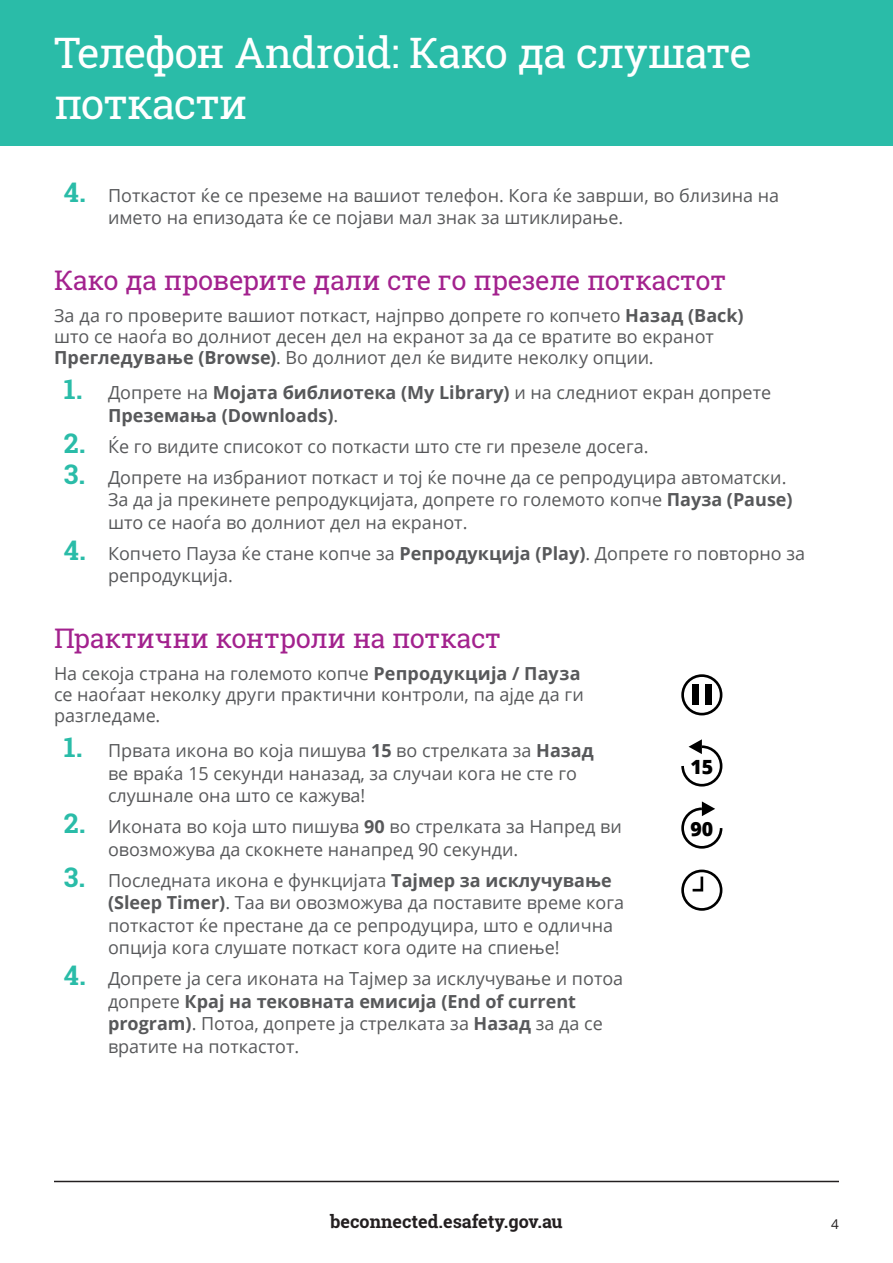
<style>
.page{position:relative;width:893px;height:1263px;background:#fff}
.page>*{position:absolute;margin:0;border:0;box-sizing:border-box;transform-origin:0 0}
.t1{font:42px/50.4px "Roboto Slab";letter-spacing:-.025em;color:#fff}
.t2{font:27px "Roboto Slab";letter-spacing:-.01em;color:#a3228e}
.t3{font:800 19.65px "Open Sans";color:#000}
.t4{font:18px/22.5px "Open Sans";color:#57585a}
.t5{font:700 18px/22.5px "Open Sans";color:#57585a}
.t6{font:700 18px "Roboto Slab";color:#231f20}
.t7{font:13.5px "Open Sans";color:#231f20}
.s1{font-family:"Roboto Slab";font-weight:700;font-size:27px;color:#2abca8}
.s2{font-weight:700}
.s3{font-family:"Roboto Slab";font-size:27px;color:#2abca8}
.s4{font-weight:400}
</style>
<div class="page">
<hr style="left:54px;top:1181px;width:785px;height:1px;background:#231f20">
<div style="left:0;top:0;width:893px;height:145px;background:#2abca8"></div>
<div style="left:681px;top:674px;width:41px;height:41px;border:3px solid #000;border-radius:50%"></div>
<div style="left:692px;top:684px;width:7px;height:21px;background:#000"></div>
<div style="left:705px;top:684px;width:6px;height:21px;background:#000"></div>
<svg style="left:681px;top:739px;width:42px;height:48px"></svg>
<svg style="left:681px;top:801px;width:42px;height:48px"></svg>
<div style="left:681px;top:869px;width:41px;height:42px;border:3px solid #000;border-radius:50%"></div>
<svg style="left:690px;top:874px;width:14px;height:18px"></svg>
<h1 class="t1" style="left:54px;top:27px;width:700px">Телефон Android: Како да слушате поткасти</h1>
<p class="t4" style="left:108px;top:183px;width:673px;text-indent:-44px"><span class="s1">4.</span> Поткастот ќе се преземе на вашиот телефон. Кога ќе заврши, во близина на името на епизодата ќе се појави мал знак за штиклирање.</p>
<h2 class="t2" style="left:54px;top:262px;width:674px">Како да проверите дали сте го презеле поткастот</h2>
<p class="t4" style="left:54px;top:304px;width:691px;line-height:21px">За да го проверите вашиот поткаст, најпрво допрете го копчето <span class="s2">Назад (Back) </span>што се наоѓа во долниот десен дел на екранот за да се вратите во екранот<br><span class="s2">Прегледување (Browse)</span>. Во долниот дел ќе видите неколку опции.</p>
<p class="t5" style="left:108px;top:381px;width:665px;text-indent:-44px"><span class="s3">1.</span> <span class="s4">Допрете на</span> Мојата библиотека (My Library) <span class="s4">и на следниот екран допрете<br></span>Преземања (Downloads)<span class="s4">.</span></p>
<p class="t4" style="left:64px;top:434px;width:586px"><span class="s1">2.</span> Ќе го видите списокот со поткасти што сте ги презеле досега.</p>
<p class="t4" style="left:108px;top:465px;width:686px;text-indent:-44px"><span class="s1">3.</span> Допрете на избраниот поткаст и тој ќе почне да се репродуцира автоматски.<br>За да ја прекинете репродукцијата, допрете го големото копче <span class="s2">Пауза (Pause) </span>што се наоѓа во долниот дел на екранот.</p>
<p class="t4" style="left:108px;top:541px;width:699px;text-indent:-44px"><span class="s1">4.</span> Копчето Пауза ќе стане копче за <span class="s2">Репродукција (Play)</span>. Допрете го повторно за репродукција.</p>
<h2 class="t2" style="left:54px;top:620px;width:448px">Практични контроли на поткаст</h2>
<p class="t4" style="left:54px;top:662px;width:531px;line-height:21px">На секоја страна на големото копче <span class="s2">Репродукција / Пауза </span>се наоѓаат неколку други практични контроли, па ајде да ги разгледаме.</p>
<p class="t4" style="left:108px;top:739px;width:487px;text-indent:-44px"><span class="s1">1.</span> Првата икона во која пишува <span class="s2">15</span> во стрелката за <span class="s2">Назад </span>ве враќа 15 секунди наназад, за случаи кога не сте го слушнале она што се кажува!</p>
<p class="t4" style="left:108px;top:815px;width:515px;text-indent:-44px"><span class="s1">2.</span> Иконата во која што пишува <span class="s2">90</span> во стрелката за Напред ви овозможува да скокнете нанапред 90 секунди.</p>
<p class="t4" style="left:108px;top:868px;width:517px;text-indent:-44px"><span class="s1">3.</span> Последната икона е функцијата <span class="s2">Тајмер за исклучување (Sleep Timer)</span>. Таа ви овозможува да поставите време кога поткастот ќе престане да се репродуцира, што е одлична опција кога слушате поткаст кога одите на спиење!</p>
<p class="t4" style="left:108px;top:967px;width:517px;text-indent:-44px"><span class="s1">4.</span> Допрете ја сега иконата на Тајмер за исклучување и потоа допрете <span class="s2">Крај на тековната емисија (End of current program)</span>. Потоа, допрете ја стрелката за <span class="s2">Назад</span> за да се вратите на поткастот.</p>
<p class="t3" style="left:690px;top:751px;width:24px">15</p>
<p class="t3" style="left:690px;top:813px;width:24px">90</p>
<p class="t6" style="left:330px;top:1209px;width:234px">beconnected.esafety.gov.au</p>
<p class="t7" style="left:831px;top:1214px;width:9px">4</p>
</div>
